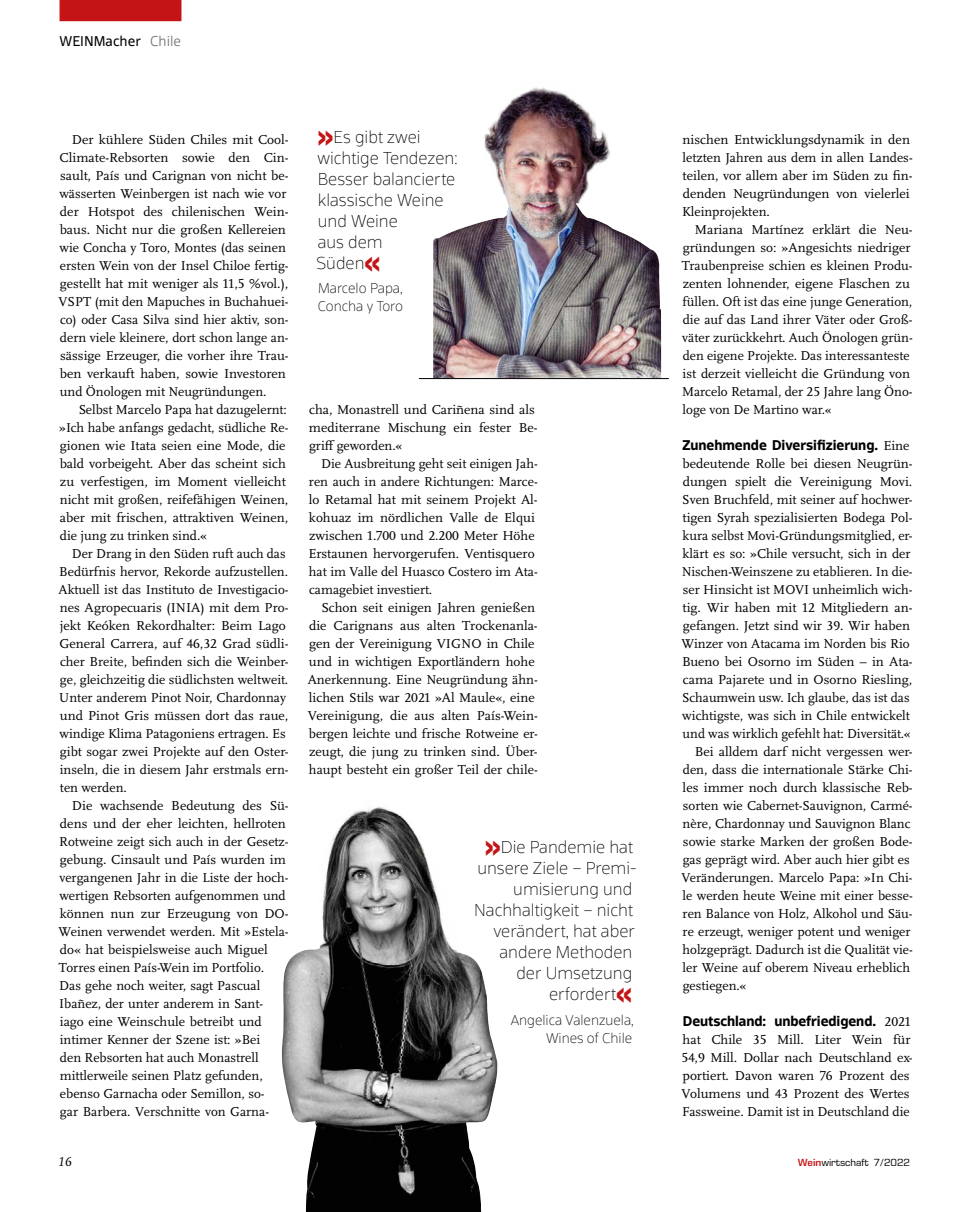
<style>
.page{position:relative;width:957px;height:1212px;background:#fff}
.page>*{position:absolute;margin:0;border:0;box-sizing:border-box;transform-origin:0 0}
.t1{font:100 16.5px/21px "Scuba Pro";color:#000}
.t2{font:13.5px/18px "Scala Pro";color:#000}
.t3{font:700 13.5px "Scuba Pro";letter-spacing:-.005em;color:#000}
.t4{font:100 13.5px/18px "Scuba Pro";color:#000}
.t5{font:13.5px "Scuba Pro";color:#000}
.t6{font:italic 13.5px "Scala Pro";color:#000}
.t7{font:10.5px "Eurostile Next LT Pro";color:#000}
.s1{font-weight:300;color:#6e6e6e}
.s2{font-weight:700;font-size:30px;color:#c51415}
.s3{font-family:"Scala Pro";font-weight:400}
.s4{font-weight:600;color:#c51415}
</style>
<div class="page">
<div style="left:60px;top:0;width:121px;height:21px;background:#c51415"></div>
<img style="left:281px;top:807px;width:216px;height:405px">
<img style="left:433px;top:87px;width:228px;height:291px">
<hr style="left:419px;top:378px;width:250px;height:1px;background:#000">
<p class="t5" style="left:59px;top:33px;width:123px">WEINMacher <span class="s1">Chile</span></p>
<p class="t2" style="left:59px;top:131px;width:231px;text-indent:13px">Der kühlere Süden Chiles mit Cool-Climate-Rebsorten sowie den Cin&shy;sault, País und Carignan von nicht be&shy;wässerten Weinbergen ist nach wie vor der Hotspot des chilenischen Wein&shy;baus. Nicht nur die großen Kellereien wie Concha y Toro, Montes (das seinen ersten Wein von der Insel Chiloe fertig&shy;gestellt hat mit weniger als 11,5 %vol.), VSPT (mit den Mapuches in Buchahuei&shy;co) oder Casa Silva sind hier aktiv, son&shy;dern viele kleinere, dort schon lange an&shy;sässige Erzeuger, die vorher ihre Trau&shy;ben verkauft haben, sowie Investoren und Önologen mit Neugründungen.</p>
<p class="t2" style="left:59px;top:401px;width:231px;text-indent:19px">Selbst Marcelo Papa hat dazugelernt: »Ich habe anfangs gedacht, südliche Re&shy;gionen wie Itata seien eine Mode, die bald vorbeigeht. Aber das scheint sich zu verfestigen, im Moment vielleicht nicht mit großen, reifefähigen Weinen, aber mit frischen, attraktiven Weinen, die jung zu trinken sind.«</p>
<p class="t2" style="left:59px;top:545px;width:231px;text-indent:13px">Der Drang in den Süden ruft auch das Bedürfnis hervor, Rekorde aufzustellen.<br>Aktuell ist das Instituto de Investigacio&shy;nes Agropecuaris (INIA) mit dem Pro&shy;jekt Keóken Rekordhalter: Beim Lago General Carrera, auf 46,32 Grad südli&shy;cher Breite, befinden sich die Weinber&shy;ge, gleichzeitig die südlichsten weltweit.<br>Unter anderem Pinot Noir, Chardonnay und Pinot Gris müssen dort das raue, windige Klima Patagoniens ertragen. Es gibt sogar zwei Projekte auf den Oster&shy;inseln, die in diesem Jahr erstmals ern&shy;ten werden.</p>
<p class="t2" style="left:59px;top:797px;width:231px;text-indent:13px">Die wachsende Bedeutung des Sü&shy;dens und der eher leichten, hellroten Rotweine zeigt sich auch in der Gesetz&shy;gebung. Cinsault und País wurden im vergangenen Jahr in die Liste der hoch&shy;wertigen Rebsorten aufgenommen und können nun zur Erzeugung von DO-Weinen verwendet werden. Mit »Estela&shy;do« hat beispielsweise auch Miguel Torres einen País-Wein im Portfolio.<br>Das gehe noch weiter, sagt Pascual Ibañez, der unter anderem in Sant&shy;iago eine Weinschule betreibt und intimer Kenner der Szene ist: »Bei<br>den Rebsorten hat auch Monastrell mittlerweile seinen Platz gefunden, ebenso Garnacha oder Semillon, so-<br>gar Barbera. Verschnitte von Garna-</p>
<p class="t1" style="left:316px;top:126px;width:143px"><span class="s2">»</span>Es gibt zwei wichtige Tendezen:<br>Besser balancierte klassische Weine und Weine<br>aus dem<br>Süden<span class="s2">«</span></p>
<p class="t4" style="left:318px;top:279px;width:87px">Marcelo Papa,<br>Concha y Toro</p>
<p class="t2" style="left:309px;top:401px;width:230px">cha, Monastrell und Cariñena sind als mediterrane Mischung ein fester Be&shy;griff geworden.«</p>
<p class="t2" style="left:308px;top:455px;width:231px;text-indent:13px">Die Ausbreitung geht seit einigen Jah&shy;ren auch in andere Richtungen: Marce&shy;lo Retamal hat mit seinem Projekt Al&shy;kohuaz im nördlichen Valle de Elqui zwischen 1.700 und 2.200 Meter Höhe Erstaunen hervorgerufen. Ventisquero hat im Valle del Huasco Costero im Ata&shy;camagebiet investiert.</p>
<p class="t2" style="left:308px;top:599px;width:231px;text-indent:14px">Schon seit einigen Jahren genießen die Carignans aus alten Trockenanla&shy;gen der Vereinigung VIGNO in Chile und in wichtigen Exportländern hohe Anerkennung. Eine Neugründung ähn&shy;lichen Stils war 2021 »Al Maule«, eine Vereinigung, die aus alten País-Wein&shy;bergen leichte und frische Rotweine er&shy;zeugt, die jung zu trinken sind. Über&shy;haupt besteht ein großer Teil der chile-</p>
<p class="t1" style="left:474px;top:836px;width:164px;text-align:right"><span class="s2">»</span>Die Pandemie hat unsere Ziele – Premi&shy;umisierung und<br>Nachhaltigkeit – nicht verändert, hat aber andere Methoden<br>der Umsetzung erfordert<span class="s2">«</span></p>
<p class="t4" style="left:511px;top:1010px;width:125px;text-align:right">Angelica Valenzuela,<br>Wines of Chile</p>
<p class="t2" style="left:682px;top:131px;width:232px">nischen Entwicklungsdynamik in den letzten Jahren aus dem in allen Landes&shy;teilen, vor allem aber im Süden zu fin&shy;denden Neugründungen von vielerlei Kleinprojekten.</p>
<p class="t2" style="left:682px;top:221px;width:232px;text-indent:13px">Mariana Martínez erklärt die Neu&shy;gründungen so: »Angesichts niedriger Traubenpreise schien es kleinen Produ&shy;zenten lohnender, eigene Flaschen zu füllen. Oft ist das eine junge Generation, die auf das Land ihrer Väter oder Groß&shy;väter zurückkehrt. Auch Önologen grün&shy;den eigene Projekte. Das interessanteste ist derzeit vielleicht die Gründung von Marcelo Retamal, der 25 Jahre lang Öno&shy;loge von De Martino war.«</p>
<p class="t3" style="left:682px;top:437px;width:229px">Zunehmende Diversifizierung. <span class="s3">Eine</span></p>
<p class="t2" style="left:682px;top:455px;width:232px">bedeutende Rolle bei diesen Neugrün-</p>
<p class="t2" style="left:683px;top:473px;width:231px">dungen spielt die Vereinigung Movi.</p>
<p class="t2" style="left:682px;top:491px;width:232px">Sven Bruchfeld, mit seiner auf hochwer-</p>
<p class="t2" style="left:682px;top:509px;width:232px">tigen Syrah spezialisierten Bodega Pol-</p>
<p class="t2" style="left:682px;top:527px;width:231px">kura selbst Movi-Gründungsmitglied, er-</p>
<p class="t2" style="left:682px;top:545px;width:229px">klärt es so: »Chile versucht, sich in der</p>
<p class="t2" style="left:682px;top:563px;width:232px">Nischen-Weinszene zu etablieren. In die-</p>
<p class="t2" style="left:683px;top:581px;width:231px">ser Hinsicht ist MOVI unheimlich wich-</p>
<p class="t2" style="left:682px;top:599px;width:232px">tig. Wir haben mit 12 Mitgliedern an-</p>
<p class="t2" style="left:683px;top:617px;width:229px">gefangen. Jetzt sind wir 39. Wir haben</p>
<p class="t2" style="left:681px;top:635px;width:230px">Winzer von Atacama im Norden bis Rio</p>
<p class="t2" style="left:682px;top:653px;width:232px">Bueno bei Osorno im Süden – in Ata-</p>
<p class="t2" style="left:683px;top:671px;width:231px">cama Pajarete und in Osorno Riesling,</p>
<p class="t2" style="left:682px;top:689px;width:229px">Schaumwein usw. Ich glaube, das ist das</p>
<p class="t2" style="left:682px;top:707px;width:229px">wichtigste, was sich in Chile entwickelt</p>
<p class="t2" style="left:682px;top:725px;width:229px">und was wirklich gefehlt hat: Diversität.«</p>
<p class="t2" style="left:695px;top:743px;width:219px">Bei alldem darf nicht vergessen wer-</p>
<p class="t2" style="left:683px;top:761px;width:231px">den, dass die internationale Stärke Chi-</p>
<p class="t2" style="left:682px;top:779px;width:232px">les immer noch durch klassische Reb-</p>
<p class="t2" style="left:683px;top:797px;width:231px">sorten wie Cabernet-Sauvignon, Carmé-</p>
<p class="t2" style="left:682px;top:815px;width:229px">nère, Chardonnay und Sauvignon Blanc</p>
<p class="t2" style="left:683px;top:833px;width:231px">sowie starke Marken der großen Bode-</p>
<p class="t2" style="left:683px;top:851px;width:228px">gas geprägt wird. Aber auch hier gibt es</p>
<p class="t2" style="left:681px;top:869px;width:233px">Veränderungen. Marcelo Papa: »In Chi-</p>
<p class="t2" style="left:682px;top:887px;width:231px">le werden heute Weine mit einer besse-</p>
<p class="t2" style="left:682px;top:905px;width:231px">ren Balance von Holz, Alkohol und Säu-</p>
<p class="t2" style="left:682px;top:923px;width:229px">re erzeugt, weniger potent und weniger</p>
<p class="t2" style="left:682px;top:941px;width:231px">holzgeprägt. Dadurch ist die Qualität vie-</p>
<p class="t2" style="left:682px;top:959px;width:229px">ler Weine auf oberem Niveau erheblich</p>
<p class="t2" style="left:683px;top:977px;width:65px">gestiegen.«</p>
<p class="t3" style="left:683px;top:1013px;width:229px">Deutschland: unbefriedigend. <span class="s3">2021</span></p>
<p class="t2" style="left:681px;top:1031px;width:233px">hat Chile 35 Mill. Liter Wein für 54,9 Mill. Dollar nach Deutschland ex&shy;portiert. Davon waren 76 Prozent des Volumens und 43 Prozent des Wertes Fassweine. Damit ist in Deutschland die</p>
<p class="t6" style="left:58px;top:1153px;width:15px">16</p>
<p class="t7" style="left:798px;top:1156px;width:113px"><span class="s4">Wein</span>wirtschaft 7/2022</p>
</div>
